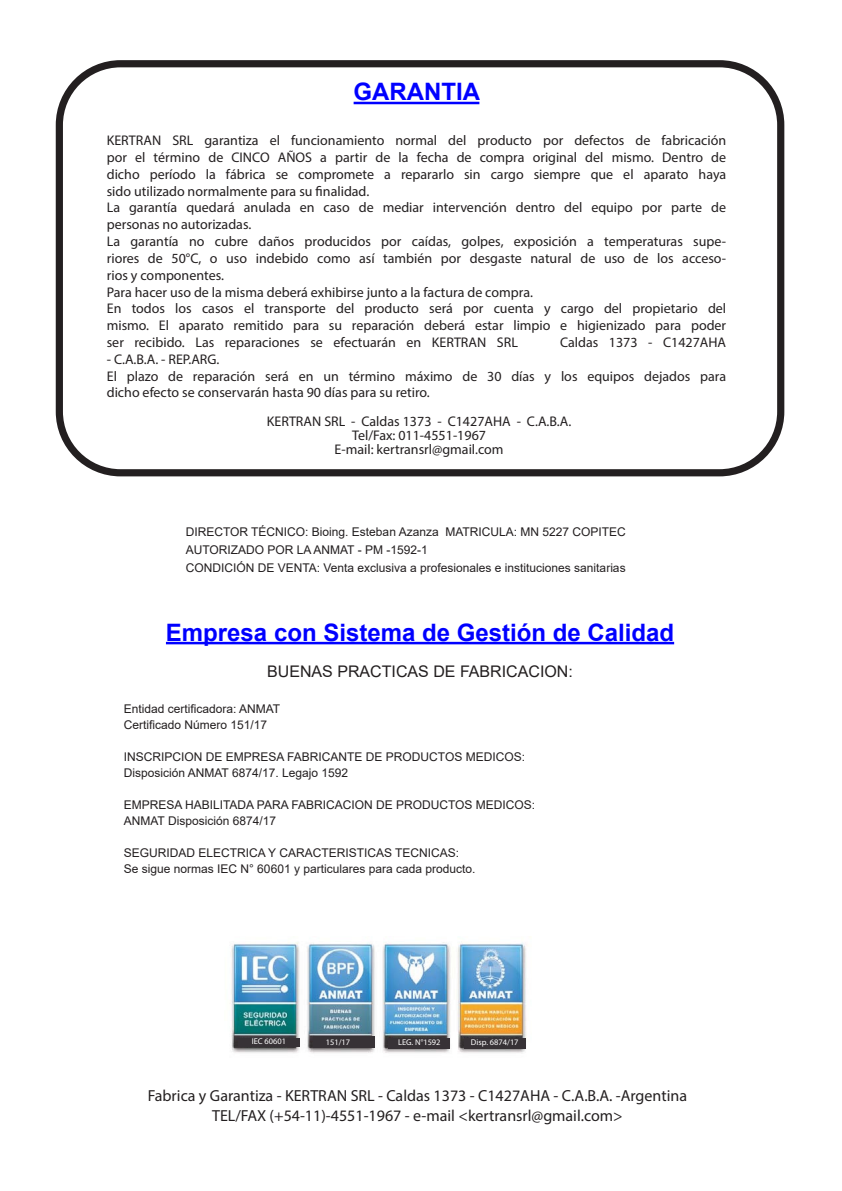
<style>
.page{position:relative;width:842px;height:1191px;background:#fff}
.page>*{position:absolute;margin:0;border:0;box-sizing:border-box;transform-origin:0 0}
.t1{font:700 24px "Arial";color:#00f}
.t2{font:16px "Myriad Pro";color:#231f20}
.t3{font:16px "Arial";color:#231f20}
.t4{font:14px/16.8px "Myriad Pro";color:#231f20;text-align:justify}
.t5{font:12px "Arial";color:#231f20}
.t6{font:8.4px "Myriad Pro";color:#fff}
</style>
<div class="page">
<hr style="left:354px;top:102px;width:125px;height:2px;background:#00f">
<div style="left:56px;top:60px;width:728px;height:416px;border:7px solid #231f20;border-radius:61px"></div>
<img style="left:230px;top:942px;width:297px;height:111px">
<div style="left:313px;top:1036px;width:61px;height:12px;background:#373236"></div>
<div style="left:389px;top:1038px;width:61px;height:10px;background:#373236"></div>
<div style="left:464px;top:1038px;width:61px;height:10px;background:#373236"></div>
<div style="left:238px;top:1038px;width:61px;height:8px;background:#373236"></div>
<hr style="left:166px;top:642px;width:508px;height:2px;background:#00f">
<p class="t1" style="left:354px;top:75px;width:128px">GARANTIA</p>
<p class="t4" style="left:107px;top:132px;width:621px">KERTRAN SRL garantiza el funcionamiento normal del producto por defectos de fabricación por el término de CINCO AÑOS a partir de la fecha de compra original del mismo. Dentro de dicho período la fábrica se compromete a repararlo sin cargo siempre que el aparato haya sido utilizado normalmente para su finalidad.</p>
<p class="t4" style="left:107px;top:199px;width:621px">La garantía quedará anulada en caso de mediar intervención dentro del equipo por parte de personas no autorizadas.</p>
<p class="t4" style="left:107px;top:233px;width:621px">La garantía no cubre daños producidos por caídas, golpes, exposición a temperaturas supe&shy;riores de 50°C, o uso indebido como así también por desgaste natural de uso de los acceso&shy;rios y componentes.</p>
<p class="t4" style="left:107px;top:283px;width:428px">Para hacer uso de la misma deberá exhibirse junto a la factura de compra.</p>
<p class="t4" style="left:107px;top:300px;width:621px">En todos los casos el transporte del producto será por cuenta y cargo del propietario del mismo. El aparato remitido para su reparación deberá estar limpio e higienizado para poder ser recibido. Las reparaciones se efectuarán en KERTRAN SRL</p>
<p class="t4" style="left:560px;top:334px;width:168px">Caldas 1373 - C1427AHA</p>
<p class="t4" style="left:107px;top:350px;width:114px">- C.A.B.A. - REP.ARG.</p>
<p class="t4" style="left:107px;top:367px;width:621px">El plazo de reparación será en un término máximo de 30 días y los equipos dejados para dicho efecto se conservarán hasta 90 días para su retiro.</p>
<p class="t4" style="left:267px;top:412px;width:306px">KERTRAN SRL - Caldas 1373 - C1427AHA - C.A.B.A.</p>
<p class="t4" style="left:352px;top:426px;width:135px">Tel/Fax: 011-4551-1967</p>
<p class="t4" style="left:334px;top:440px;width:171px">E-mail: kertransrl@gmail.com</p>
<p class="t5" style="left:186px;top:524px;width:442px">DIRECTOR TÉCNICO: Bioing. Esteban Azanza MATRICULA: MN 5227 COPITEC</p>
<p class="t5" style="left:186px;top:542px;width:244px">AUTORIZADO POR LA ANMAT - PM -1592-1</p>
<p class="t5" style="left:186px;top:560px;width:441px">CONDICIÓN DE VENTA: Venta exclusiva a profesionales e instituciones sanitarias</p>
<p class="t1" style="left:166px;top:615px;width:510px">Empresa con Sistema de Gestión de Calidad</p>
<p class="t3" style="left:267px;top:660px;width:307px">BUENAS PRACTICAS DE FABRICACION:</p>
<p class="t5" style="left:124px;top:700px;width:158px">Entidad certificadora: ANMAT</p>
<p class="t5" style="left:124px;top:716px;width:145px">Certificado Número 151/17</p>
<p class="t5" style="left:124px;top:748px;width:403px">INSCRIPCION DE EMPRESA FABRICANTE DE PRODUCTOS MEDICOS:</p>
<p class="t5" style="left:124px;top:764px;width:226px">Disposición ANMAT 6874/17. Legajo 1592</p>
<p class="t5" style="left:124px;top:796px;width:413px">EMPRESA HABILITADA PARA FABRICACION DE PRODUCTOS MEDICOS:</p>
<p class="t5" style="left:124px;top:812px;width:154px">ANMAT Disposición 6874/17</p>
<p class="t5" style="left:124px;top:844px;width:337px">SEGURIDAD ELECTRICA Y CARACTERISTICAS TECNICAS:</p>
<p class="t5" style="left:124px;top:860px;width:353px">Se sigue normas IEC N° 60601 y particulares para cada producto.</p>
<p class="t6" style="left:252px;top:1036px;width:36px">IEC 60601</p>
<p class="t6" style="left:326px;top:1037px;width:26px">151/17</p>
<p class="t6" style="left:398px;top:1037px;width:44px">LEG. N°1592</p>
<p class="t6" style="left:471px;top:1037px;width:49px">Disp. 6874/17</p>
<p class="t2" style="left:148px;top:1086px;width:541px">Fabrica y Garantiza - KERTRAN SRL - Caldas 1373 - C1427AHA - C.A.B.A. -Argentina</p>
<p class="t2" style="left:212px;top:1105px;width:412px">TEL/FAX (+54-11)-4551-1967 - e-mail &lt;kertransrl@gmail.com&gt;</p>
</div>
